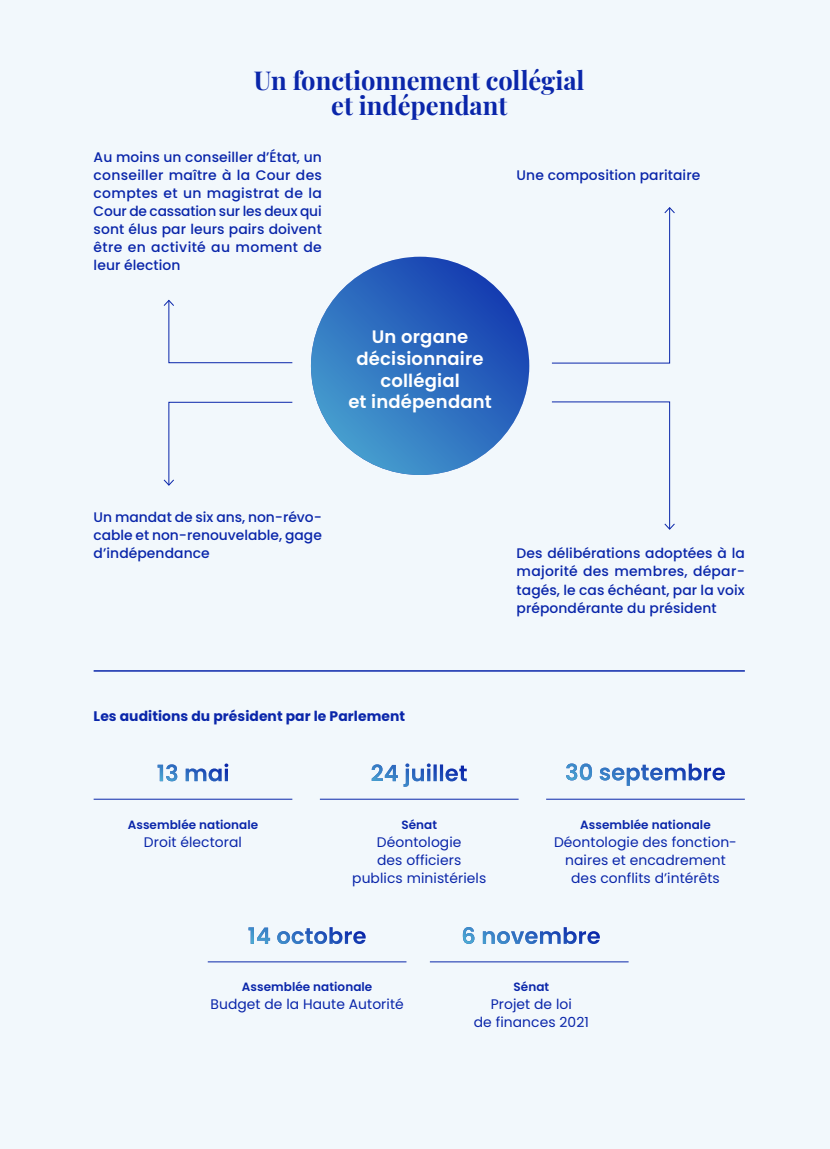
<style>
.page{position:relative;width:830px;height:1149px;background:#fff}
.page>*{position:absolute;margin:0;border:0;box-sizing:border-box;transform-origin:0 0}
.t1{font:700 25.5px/25.2px "Playfair Display";color:#0a26aa;text-align:center}
.t2{font:18px/21.8px "Poppins HATVP 600";letter-spacing:.01em;color:#fff;text-align:center}
.t3{font:13.8px/18px "Poppins HATVP 500";letter-spacing:.005em;color:#0a26aa;text-align:justify}
.t4{font:13.8px/18px "Poppins HATVP 400";letter-spacing:.005em;color:#0a26aa;text-align:center}
.t5{font:13.8px "Poppins HATVP 700";letter-spacing:.005em;color:#0a26aa}
.t6{font:12px "Poppins HATVP 600";letter-spacing:.005em;color:#0a26aa}
</style>
<div class="page">
<div style="left:0;top:0;width:829px;height:1148px;background:#f2f8fc"></div>
<svg style="left:551px;top:207px;width:124px;height:157px"></svg>
<svg style="left:311px;top:257px;width:218px;height:218px;background:#2d6cbf"></svg>
<svg style="left:163px;top:299px;width:130px;height:64px"></svg>
<svg style="left:163px;top:401px;width:130px;height:85px"></svg>
<svg style="left:551px;top:401px;width:124px;height:129px"></svg>
<hr style="left:94px;top:670px;width:650px;height:1px;background:#0a26aa">
<svg style="left:157px;top:763px;width:71px;height:18px"></svg>
<svg style="left:371px;top:763px;width:95px;height:23px"></svg>
<svg style="left:566px;top:763px;width:158px;height:22px"></svg>
<svg style="left:248px;top:927px;width:117px;height:16px"></svg>
<svg style="left:462px;top:927px;width:137px;height:16px"></svg>
<hr style="left:94px;top:798px;width:198px;height:1px;background:#0a26aa">
<hr style="left:320px;top:798px;width:198px;height:1px;background:#0a26aa">
<hr style="left:208px;top:961px;width:198px;height:1px;background:#0a26aa">
<hr style="left:429px;top:961px;width:199px;height:1px;background:#0a26aa">
<hr style="left:546px;top:798px;width:198px;height:1px;background:#0a26aa">
<h1 class="t1" style="left:254px;top:66px;width:332px">Un fonctionnement collégial et indépendant</h1>
<p class="t3" style="left:94px;top:148px;width:230px">Au moins un conseiller d’État, un conseiller maître à la Cour des comptes et un magistrat de la Cour de cassation sur les deux qui sont élus par leurs pairs doivent être en activité au moment de leur élection</p>
<p class="t3" style="left:516px;top:166px;width:185px">Une composition paritaire</p>
<h2 class="t2" style="left:348px;top:326px;width:145px">Un organe décisionnaire collégial<br>et indépendant</h2>
<p class="t3" style="left:94px;top:508px;width:230px">Un mandat de six ans, non-révo&shy;cable et non-renouvelable, gage d’indépendance</p>
<p class="t5" style="left:94px;top:706px;width:313px">Les auditions du président par le Parlement</p>
<p class="t3" style="left:516px;top:544px;width:230px">Des délibérations adoptées à la majorité des membres, dépar&shy;tagés, le cas échéant, par la voix prépondérante du président</p>
<p class="t6" style="left:128px;top:816px;width:132px">Assemblée nationale</p>
<p class="t4" style="left:144px;top:832px;width:99px">Droit électoral</p>
<p class="t6" style="left:401px;top:816px;width:37px">Sénat</p>
<p class="t4" style="left:352px;top:832px;width:135px">Déontologie<br>des officiers publics ministériels</p>
<p class="t6" style="left:580px;top:816px;width:132px">Assemblée nationale</p>
<p class="t4" style="left:553px;top:832px;width:184px">Déontologie des fonction&shy;naires et encadrement des conflits d’intérêts</p>
<p class="t6" style="left:242px;top:978px;width:132px">Assemblée nationale</p>
<p class="t4" style="left:210px;top:994px;width:195px">Budget de la Haute Autorité</p>
<p class="t6" style="left:513px;top:978px;width:37px">Sénat</p>
<p class="t4" style="left:473px;top:994px;width:116px">Projet de loi<br>de finances 2021</p>
</div>
